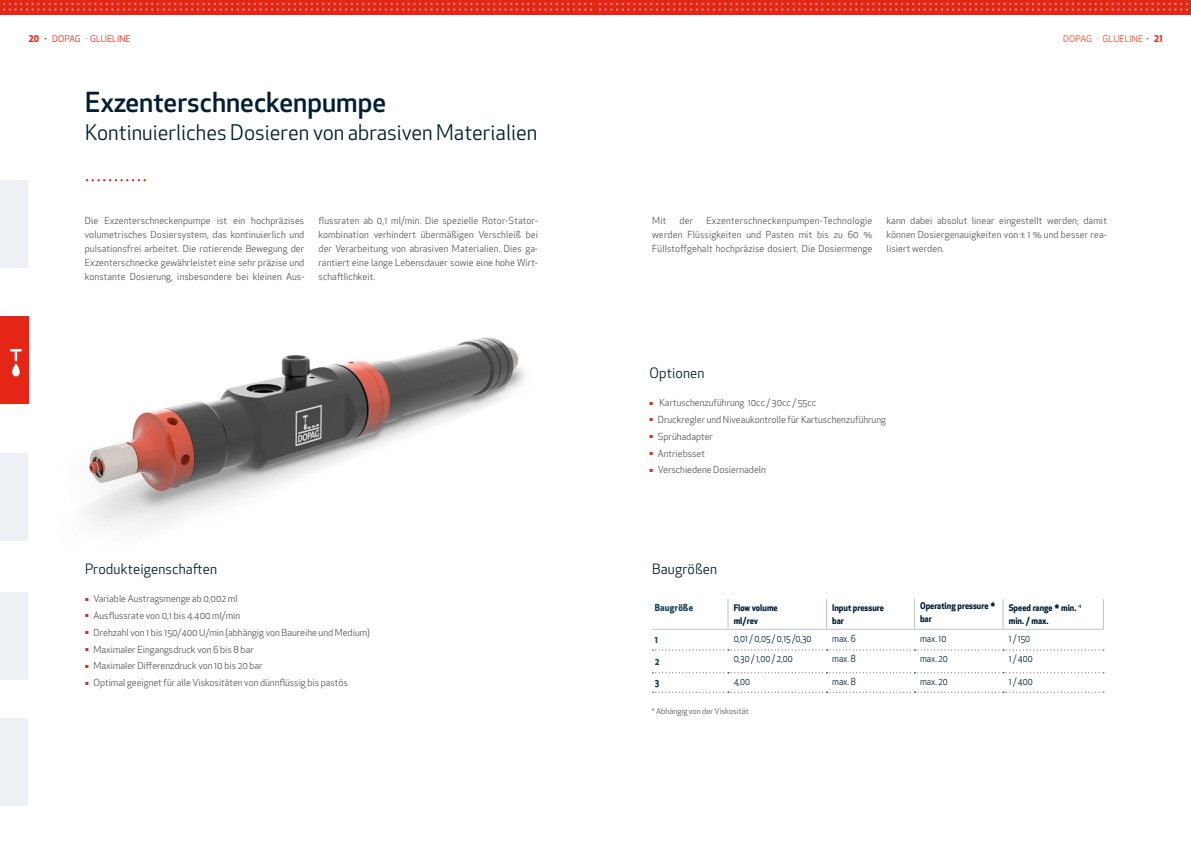
<style>
.page{position:relative;width:1191px;height:842px;background:#fff}
.page>*{position:absolute;margin:0;border:0;box-sizing:border-box;transform-origin:0 0}
.t1{font:500 27px "Apex New";color:#001f33}
.t2{font:21px "Apex New";color:#001f33}
.t3{font:14px "Apex New";letter-spacing:.01em;color:#001f33}
.t4{font:9.5px/14px "Apex New";color:#575756;text-align:justify}
.t5{font:9.5px "Apex New";color:#001f33;scale:.91 1}
.t6{font:700 9.5px "Apex New";letter-spacing:.035em;color:#123f55;scale:.91 1}
.t7{font:700 9px/12.7px "Apex New";color:#001f33;scale:.91 1}
.t8{font:9px "Apex New";letter-spacing:.005em;color:#e52616}
.t9{font:9px "Apex New";letter-spacing:.005em;color:#e84226}
.t10{font:8px "Apex New";color:#575756}
.t11{font:4px "Apex New";color:#e52616}
.s1{font-weight:700}
.s2{font-weight:700;color:#e52616}
</style>
<div class="page">
<div style="left:0;top:453px;width:28px;height:87px;background:#edf0f4"></div>
<div style="left:0;top:592px;width:28px;height:87px;background:#edf0f4"></div>
<div style="left:0;top:719px;width:28px;height:87px;background:#edf0f4"></div>
<div style="left:0;top:180px;width:28px;height:88px;background:#edf0f4"></div>
<div style="left:0;top:317px;width:28px;height:87px;background:#e52616"></div>
<svg style="left:10px;top:349px;width:12px;height:27px"></svg>
<img style="left:86px;top:337px;width:439px;height:189px">
<svg style="left:86px;top:179px;width:60px;height:2px"></svg>
<svg style="left:652px;top:649px;width:452px;height:2px"></svg>
<svg style="left:652px;top:672px;width:452px;height:1px"></svg>
<svg style="left:652px;top:692px;width:452px;height:1px"></svg>
<hr style="left:727px;top:599px;width:1px;height:30px;background:#bbc4d0">
<hr style="left:826px;top:599px;width:1px;height:30px;background:#bbc4d0">
<hr style="left:914px;top:599px;width:1px;height:30px;background:#bbc4d0">
<hr style="left:1002px;top:599px;width:1px;height:30px;background:#bbc4d0">
<hr style="left:1103px;top:599px;width:1px;height:30px;background:#bbc4d0">
<hr style="left:652px;top:629px;width:76px;height:1px;background:#bbc4d0">
<hr style="left:728px;top:629px;width:98px;height:1px;background:#bbc4d0">
<hr style="left:826px;top:629px;width:88px;height:1px;background:#bbc4d0">
<hr style="left:914px;top:629px;width:89px;height:1px;background:#bbc4d0">
<hr style="left:1003px;top:629px;width:101px;height:1px;background:#bbc4d0">
<div style="left:0;top:0;width:595px;height:15px;background:#e52616"></div>
<div style="left:595px;top:0;width:596px;height:15px;background:#e52616"></div>
<svg style="left:599px;top:3px;width:589px;height:8px"></svg>
<svg style="left:3px;top:3px;width:589px;height:8px"></svg>
<p class="t8" style="left:28px;top:33px;width:104px"><span class="s1">20 ·</span> DOPAG · GLUELINE</p>
<p class="t9" style="left:1063px;top:33px;width:101px">DOPAG · GLUELINE <span class="s1">·</span> <span class="s2">21</span></p>
<h1 class="t1" style="left:85px;top:84px;width:302px">Exzenterschneckenpumpe</h1>
<h2 class="t2" style="left:85px;top:119px;width:454px">Kontinuierliches Dosieren von abrasiven Materialien</h2>
<p class="t4" style="left:85px;top:214px;width:221px">Die Exzenterschneckenpumpe ist ein hochpräzises volumetrisches Dosiersystem, das kontinuierlich und pulsationsfrei arbeitet. Die rotierende Bewegung der Exzenterschnecke gewährleistet eine sehr präzise und konstante Dosierung, insbesondere bei kleinen Aus-</p>
<p class="t4" style="left:318px;top:214px;width:221px">flussraten ab 0,1 ml/min. Die spezielle Rotor-Stator&shy;kombination verhindert übermäßigen Verschleiß bei der Verarbeitung von abrasiven Materialien. Dies ga&shy;rantiert eine lange Lebensdauer sowie eine hohe Wirt&shy;schaftlichkeit.</p>
<h3 class="t3" style="left:85px;top:560px;width:134px">Produkteigenschaften</h3>
<p class="t11" style="left:85px;top:596px;width:5px">Ї</p>
<p class="t4" style="left:94px;top:592px;width:146px">Variable Austragsmenge ab 0,002 ml</p>
<p class="t11" style="left:85px;top:613px;width:5px">Ї</p>
<p class="t4" style="left:94px;top:608px;width:148px">Ausflussrate von 0,1 bis 4.400 ml/min</p>
<p class="t11" style="left:85px;top:630px;width:5px">Ї</p>
<p class="t4" style="left:94px;top:625px;width:278px">Drehzahl von 1 bis 150/400 U/min (abhängig von Baureihe und Medium)</p>
<p class="t11" style="left:85px;top:647px;width:5px">Ї</p>
<p class="t4" style="left:94px;top:642px;width:162px">Maximaler Eingangsdruck von 6 bis 8 bar</p>
<p class="t11" style="left:85px;top:664px;width:5px">Ї</p>
<p class="t4" style="left:94px;top:659px;width:171px">Maximaler Differenzdruck von 10 bis 20 bar</p>
<p class="t11" style="left:85px;top:681px;width:5px">Ї</p>
<p class="t4" style="left:94px;top:676px;width:256px">Optimal geeignet für alle Viskositäten von dünnflüssig bis pastös</p>
<p class="t4" style="left:652px;top:214px;width:222px;text-indent:54px">Exzenterschneckenpumpen-Technologie werden Flüssigkeiten und Pasten mit bis zu 60 % Fü llstoffgehalt hochpräzise dosiert. Die Dosiermenge</p>
<p class="t4" style="left:886px;top:214px;width:222px">kann dabei absolut linear eingestellt werden; damit können Dosiergenauigkeiten von ± 1 % und besser rea&shy;lisiert werden.</p>
<p class="t4" style="left:652px;top:214px;width:16px">Mit</p>
<p class="t4" style="left:679px;top:214px;width:15px">der</p>
<h3 class="t3" style="left:649px;top:364px;width:57px">Optionen</h3>
<p class="t11" style="left:649px;top:400px;width:5px">Ї</p>
<p class="t4" style="left:659px;top:396px;width:158px">Kartuschenzuführung 10cc / 30cc / 55cc</p>
<p class="t11" style="left:649px;top:417px;width:5px">Ї</p>
<p class="t4" style="left:658px;top:412px;width:230px">Druckregler und Niveaukontrolle für Kartuschenzuführung</p>
<p class="t11" style="left:649px;top:434px;width:5px">Ї</p>
<p class="t4" style="left:658px;top:429px;width:57px">Sprühadapter</p>
<p class="t11" style="left:649px;top:451px;width:5px">Ї</p>
<p class="t4" style="left:658px;top:446px;width:49px">Antriebsset</p>
<p class="t11" style="left:649px;top:468px;width:5px">Ї</p>
<p class="t4" style="left:658px;top:463px;width:109px">Verschiedene Dosiernadeln</p>
<h3 class="t3" style="left:652px;top:560px;width:66px">Baugrößen</h3>
<p class="t6" style="left:654px;top:601px;width:44px">Baugröße</p>
<p class="t7" style="left:733px;top:601px;width:50px">Flow volume ml/rev</p>
<p class="t7" style="left:832px;top:601px;width:59px">Input pressure bar</p>
<p class="t7" style="left:920px;top:599px;width:84px">Operating pressure * bar</p>
<p class="t7" style="left:1008px;top:601px;width:81px">Speed range * min. <sup>-1 </sup>min. / max.</p>
<p class="t6" style="left:654px;top:633px;width:5px">1</p>
<p class="t5" style="left:733px;top:632px;width:87px">0,01 / 0,05 / 0,15 /0,30</p>
<p class="t5" style="left:832px;top:632px;width:27px">max. 6</p>
<p class="t5" style="left:920px;top:632px;width:30px">max. 10</p>
<p class="t5" style="left:1008px;top:632px;width:25px">1 / 150</p>
<p class="t6" style="left:654px;top:654px;width:7px">2</p>
<p class="t5" style="left:733px;top:653px;width:66px">0,30 / 1,00 / 2,00</p>
<p class="t5" style="left:832px;top:653px;width:27px">max. 8</p>
<p class="t5" style="left:920px;top:653px;width:32px">max. 20</p>
<p class="t5" style="left:1008px;top:653px;width:28px">1 / 400</p>
<p class="t6" style="left:654px;top:675px;width:7px">3</p>
<p class="t5" style="left:733px;top:675px;width:20px">4,00</p>
<p class="t5" style="left:832px;top:675px;width:27px">max. 8</p>
<p class="t5" style="left:920px;top:675px;width:32px">max. 20</p>
<p class="t5" style="left:1008px;top:675px;width:28px">1 / 400</p>
<p class="t10" style="left:652px;top:706px;width:98px">* Abhängig von der Viskosität</p>
</div>
